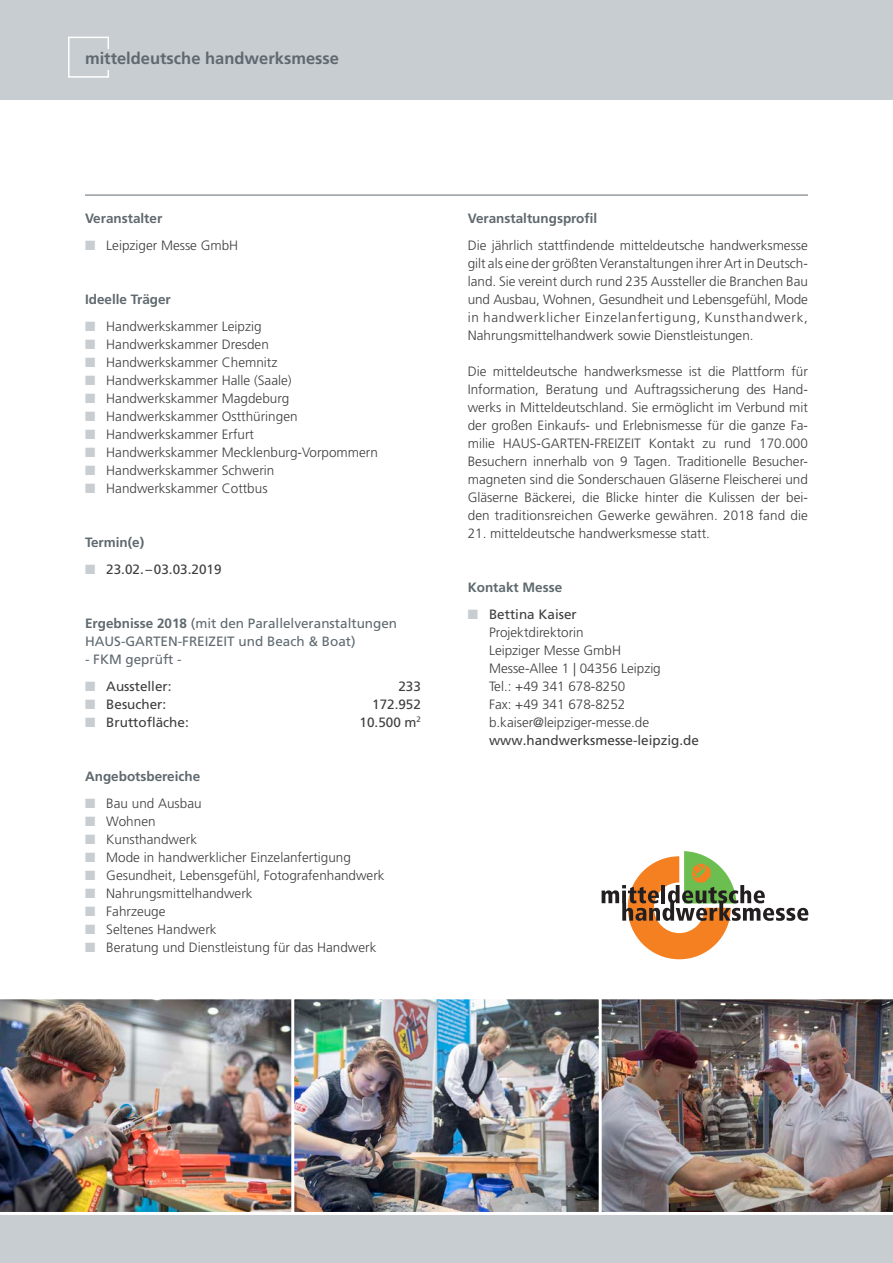
<style>
.page{position:relative;width:893px;height:1263px;background:#fff}
.page>*{position:absolute;margin:0;border:0;box-sizing:border-box;transform-origin:0 0}
.t1{font:700 16.5px "Frutiger LT Pro";color:#5f696f}
.t2{font:300 13.5px/18px "Frutiger LT Pro";color:#3e3e3f;text-align:justify}
.t3{font:13.5px "Frutiger LT Pro";color:#3e3e3f}
.t4{font:13.5px/18px "Frutiger LT Pro";color:#5f696f}
.t5{font:700 13.5px "Frutiger LT Pro";color:#5f696f}
.s1{color:#c8cdd1}
.s2{font-weight:700}
.s3{font-weight:400}
</style>
<div class="page">
<div style="left:0;top:0;width:893px;height:100px;background:#c8cdd1"></div>
<div style="left:68px;top:37px;width:41px;height:41px;border:2px solid #fff"></div>
<div style="left:0;top:1163px;width:893px;height:100px;background:#c8cdd1"></div>
<hr style="left:85px;top:195px;width:723px;height:1px;background:#5f696f">
<div style="left:102px;top:49px;width:11px;height:21px;background:#c8cdd1"></div>
<img style="left:0;top:999px;width:290px;height:216px">
<img style="left:603px;top:999px;width:290px;height:216px">
<img style="left:290px;top:999px;width:313px;height:216px">
<svg style="left:601px;top:851px;width:208px;height:109px"></svg>
<p class="t1" style="left:85px;top:49px;width:255px">mitteldeutsche handwerksmesse</p>
<p class="t5" style="left:85px;top:210px;width:79px">Veranstalter</p>
<p class="t2" style="left:85px;top:236px;width:155px"><span class="s1">■</span> Leipziger Messe GmbH</p>
<p class="t5" style="left:85px;top:291px;width:87px">Ideelle Träger</p>
<p class="t2" style="left:85px;top:317px;width:178px"><span class="s1">■</span> Handwerkskammer Leipzig</p>
<p class="t2" style="left:85px;top:335px;width:185px"><span class="s1">■</span> Handwerkskammer Dresden</p>
<p class="t2" style="left:85px;top:353px;width:194px"><span class="s1">■</span> Handwerkskammer Chemnitz</p>
<p class="t2" style="left:85px;top:371px;width:208px"><span class="s1">■</span> Handwerkskammer Halle (Saale)</p>
<p class="t2" style="left:85px;top:389px;width:206px"><span class="s1">■</span> Handwerkskammer Magdeburg</p>
<p class="t2" style="left:85px;top:407px;width:214px"><span class="s1">■</span> Handwerkskammer Ostthüringen</p>
<p class="t2" style="left:85px;top:425px;width:171px"><span class="s1">■</span> Handwerkskammer Erfurt</p>
<p class="t2" style="left:85px;top:443px;width:295px"><span class="s1">■</span> Handwerkskammer Mecklenburg-Vorpommern</p>
<p class="t2" style="left:85px;top:461px;width:191px"><span class="s1">■</span> Handwerkskammer Schwerin</p>
<p class="t2" style="left:85px;top:479px;width:184px"><span class="s1">■</span> Handwerkskammer Cottbus</p>
<p class="t5" style="left:85px;top:534px;width:61px">Termin(e)</p>
<p class="t3" style="left:85px;top:561px;width:138px"><span class="s1">■</span> 23.02.–03.03.2019</p>
<p class="t4" style="left:85px;top:614px;width:314px"><span class="s2">Ergebnisse 2018</span> (mit den Parallelveranstaltungen<br>HAUS-GARTEN-FREIZEIT und Beach &amp; Boat)</p>
<p class="t4" style="left:85px;top:650px;width:98px">- FKM geprüft -</p>
<p class="t3" style="left:85px;top:678px;width:88px"><span class="s1">■</span> Aussteller:</p>
<p class="t3" style="left:398px;top:678px;width:24px">233</p>
<p class="t3" style="left:85px;top:696px;width:83px"><span class="s1">■</span> Besucher:</p>
<p class="t3" style="left:372px;top:696px;width:50px">172.952</p>
<p class="t3" style="left:85px;top:714px;width:105px"><span class="s1">■</span> Bruttofläche:</p>
<p class="t3" style="left:360px;top:714px;width:63px">10.500 m<sup>2</sup></p>
<p class="t5" style="left:85px;top:768px;width:117px">Angebotsbereiche</p>
<p class="t2" style="left:85px;top:794px;width:118px"><span class="s1">■</span> Bau und Ausbau</p>
<p class="t2" style="left:85px;top:812px;width:72px"><span class="s1">■</span> Wohnen</p>
<p class="t2" style="left:85px;top:830px;width:114px"><span class="s1">■</span> Kunsthandwerk</p>
<p class="t2" style="left:85px;top:848px;width:267px"><span class="s1">■</span> Mode in handwerklicher Einzelanfertigung</p>
<p class="t2" style="left:85px;top:866px;width:301px"><span class="s1">■</span> Gesundheit, Lebensgefühl, Fotografenhandwerk</p>
<p class="t2" style="left:85px;top:884px;width:169px"><span class="s1">■</span> Nahrungsmittelhandwerk</p>
<p class="t2" style="left:85px;top:902px;width:82px"><span class="s1">■</span> Fahrzeuge</p>
<p class="t2" style="left:85px;top:920px;width:133px"><span class="s1">■</span> Seltenes Handwerk</p>
<p class="t2" style="left:85px;top:938px;width:293px"><span class="s1">■</span> Beratung und Dienstleistung für das Handwerk</p>
<p class="t5" style="left:468px;top:210px;width:131px">Veranstaltungsprofil</p>
<p class="t2" style="left:468px;top:236px;width:342px">Die jährlich stattfindende mitteldeutsche handwerksmesse gilt als eine der größten Veranstaltungen ihrer Art in Deutsch&shy;land. Sie vereint durch rund 235 Aussteller die Branchen Bau und Ausbau, Wohnen, Gesundheit und Lebensgefühl, Mode in handwerklicher Einzelanfertigung, Kunsthandwerk, Nahrungsmittelhandwerk sowie Dienstleistungen.</p>
<p class="t2" style="left:468px;top:362px;width:342px">Die mitteldeutsche handwerksmesse ist die Plattform für Information, Beratung und Auftragssicherung des Hand&shy;werks in Mitteldeutschland. Sie ermöglicht im Verbund mit der großen Einkaufs- und Erlebnismesse für die ganze Fa&shy;milie HAUS-GARTEN-FREIZEIT Kontakt zu rund 170.000<br>Besuchern innerhalb von 9 Tagen. Traditionelle Besucher&shy;magneten sind die Sonderschauen Gläserne Fleischerei und Gläserne Bäckerei, die Blicke hinter die Kulissen der bei&shy;den traditionsreichen Gewerke gewähren. 2018 fand die</p>
<p class="t2" style="left:468px;top:524px;width:244px">21. mitteldeutsche handwerksmesse statt.</p>
<p class="t5" style="left:468px;top:579px;width:96px">Kontakt Messe</p>
<p class="t2" style="left:489px;top:605px;width:173px;text-align:left;text-indent:-21px"><span class="s1">■</span> <span class="s3">Bettina Kaiser<br></span>Projektdirektorin<br>Leipziger Messe GmbH<br>Messe-Allee 1 | 04356 Leipzig<br>Tel.: +49 341 678-8250<br>Fax: +49 341 678-8252 b.kaiser@leipziger-messe.de</p>
<p class="t3" style="left:489px;top:732px;width:212px">www.handwerksmesse-leipzig.de</p>
</div>
